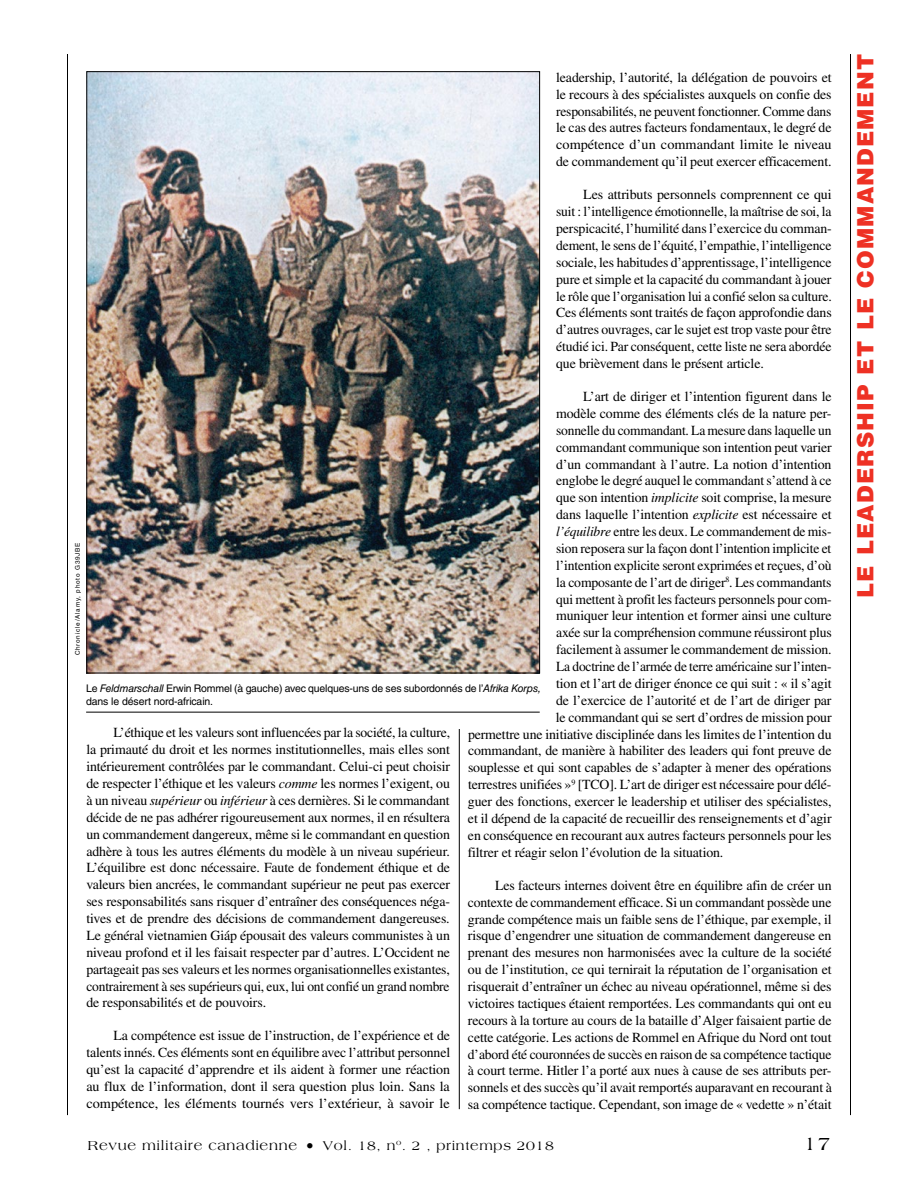
<style>
.page{position:relative;width:918px;height:1188px;background:#fff}
.page>*{position:absolute;margin:0;border:0;box-sizing:border-box;transform-origin:0 0}
.t1{font:900 22.5px "Helvetica LT Std";letter-spacing:.05em;color:#ee3124}
.t2{font:19.5px "Americana Std";color:#000}
.t3{font:13.8px/17px "Times LT Std";letter-spacing:-.01em;color:#000;text-align:justify}
.t4{font:13.8px "Americana Std";letter-spacing:.05em;color:#000}
.t5{font:10.5px/12.8px "Helvetica LT Std";letter-spacing:-.015em;color:#000}
.t6{font:6.3px "Helvetica LT Std";letter-spacing:.125em;color:#000}
.s1{font-style:italic}
.s2{font-size:16.5px}
.s3{font-size:13.5px}
</style>
<div class="page">
<hr style="left:850px;top:54px;width:1px;height:1061px;background:#000">
<hr style="left:67px;top:54px;width:1px;height:1061px;background:#000">
<img style="left:88px;top:73px;width:450px;height:598px">
<hr style="left:86px;top:712px;width:454px;height:1px;background:#000">
<hr style="left:459px;top:729px;width:1px;height:380px;background:#000">
<p class="t3" style="left:556px;top:69px;width:277px">leadership, l’autorité, la délégation de pouvoirs et le recours à des spécialistes auxquels on confie des responsabilités, ne peuvent fonctionner. Comme dans le cas des autres facteurs fondamentaux, le degré de compétence d’un commandant limite le niveau de commandement qu’il peut exercer efficacement.</p>
<p class="t3" style="left:556px;top:186px;width:277px;text-indent:27px">Les attributs personnels comprennent ce qui suit : l’intelligence émotionnelle, la maîtrise de soi, la perspicacité, l’humilité dans l’exercice du comman&shy;dement, le sens de l’équité, l’empathie, l’intelligence sociale, les habitudes d’apprentissage, l’intelligence pure et simple et la capacité du commandant à jouer le rôle que l’organisation lui a confié selon sa culture.<br>Ces éléments sont traités de façon approfondie dans d’autres ouvrages, car le sujet est trop vaste pour être étudié ici. Par conséquent, cette liste ne sera abordée que brièvement dans le présent article.</p>
<p class="t3" style="left:583px;top:388px;width:250px">L’art de diriger et l’intention figurent dans le</p>
<p class="t3" style="left:556px;top:405px;width:277px">modèle comme des éléments clés de la nature per-</p>
<p class="t3" style="left:556px;top:422px;width:277px">sonnelle du commandant. La mesure dans laquelle un</p>
<p class="t3" style="left:556px;top:439px;width:277px">commandant communique son intention peut varier</p>
<p class="t3" style="left:556px;top:455px;width:277px">d’un commandant à l’autre. La notion d’intention</p>
<p class="t3" style="left:556px;top:472px;width:277px">englobe le degré auquel le commandant s’attend à ce</p>
<p class="t3" style="left:556px;top:489px;width:277px">que son intention <span class="s1">implicite</span> soit comprise, la mesure</p>
<p class="t3" style="left:556px;top:506px;width:277px">dans laquelle l’intention <span class="s1">explicite</span> est nécessaire et</p>
<p class="t3" style="left:556px;top:523px;width:277px"><span class="s1">l’équilibre</span> entre les deux. Le commandement de mis-</p>
<p class="t3" style="left:556px;top:540px;width:277px">sion reposera sur la façon dont l’intention implicite et</p>
<p class="t3" style="left:556px;top:557px;width:277px">l’intention explicite seront exprimées et reçues, d’où</p>
<p class="t3" style="left:556px;top:574px;width:277px">la composante de l’art de diriger<sup>8</sup>. Les commandants</p>
<p class="t3" style="left:556px;top:590px;width:277px">qui mettent à profit les facteurs personnels pour com-</p>
<p class="t3" style="left:556px;top:607px;width:277px">muniquer leur intention et former ainsi une culture</p>
<p class="t3" style="left:556px;top:624px;width:277px">axée sur la compréhension commune réussiront plus</p>
<p class="t3" style="left:556px;top:641px;width:277px">facilement à assumer le commandement de mission.</p>
<p class="t3" style="left:556px;top:658px;width:277px">La doctrine de l’armée de terre américaine sur l’inten-</p>
<p class="t3" style="left:556px;top:675px;width:277px">tion et l’art de diriger énonce ce qui suit : « il s’agit</p>
<p class="t3" style="left:556px;top:692px;width:277px">de l’exercice de l’autorité et de l’art de diriger par</p>
<p class="t3" style="left:556px;top:709px;width:277px">le commandant qui se sert d’ordres de mission pour</p>
<p class="t3" style="left:468px;top:725px;width:365px">permettre une initiative disciplinée dans les limites de l’intention du</p>
<p class="t3" style="left:468px;top:742px;width:365px">commandant, de manière à habiliter des leaders qui font preuve de</p>
<p class="t3" style="left:468px;top:759px;width:365px">souplesse et qui sont capables de s’adapter à mener des opérations</p>
<p class="t3" style="left:468px;top:776px;width:365px">terrestres unifiées »<sup>9</sup> [TCO]. L’art de diriger est nécessaire pour délé-</p>
<p class="t3" style="left:468px;top:793px;width:365px">guer des fonctions, exercer le leadership et utiliser des spécialistes,</p>
<p class="t3" style="left:468px;top:810px;width:365px">et il dépend de la capacité de recueillir des renseignements et d’agir</p>
<p class="t3" style="left:468px;top:827px;width:365px">en conséquence en recourant aux autres facteurs personnels pour les</p>
<p class="t3" style="left:468px;top:844px;width:257px">filtrer et réagir selon l’évolution de la situation.</p>
<p class="t3" style="left:468px;top:877px;width:365px;text-indent:27px">Les facteurs internes doivent être en équilibre afin de créer un contexte de commandement efficace. Si un commandant possède une grande compétence mais un faible sens de l’éthique, par exemple, il risque d’engendrer une situation de commandement dangereuse en prenant des mesures non harmonisées avec la culture de la société ou de l’institution, ce qui ternirait la réputation de l’organisation et risquerait d’entraîner un échec au niveau opérationnel, même si des victoires tactiques étaient remportées. Les commandants qui ont eu recours à la torture au cours de la bataille d’Alger faisaient partie de cette catégorie. Les actions de Rommel en Afrique du Nord ont tout d’abord été couronnées de succès en raison de sa compétence tactique à court terme. Hitler l’a porté aux nues à cause de ses attributs per&shy;sonnels et des succès qu’il avait remportés auparavant en recourant à sa compétence tactique. Cependant, son image de « vedette » n’était</p>
<p class="t6" style="left:74px;top:655px;width:115px;rotate:-90deg">Chronicle/Alamy, photo G39JBE</p>
<p class="t5" style="left:86px;top:682px;width:456px">Le <span class="s1">Feldmarschall</span> Erwin Rommel (à gauche) avec quelques-uns de ses subordonnés de l’<span class="s1">Afrika Korps, </span>dans le désert nord-africain.</p>
<p class="t3" style="left:86px;top:724px;width:365px;text-indent:27px">L’éthique et les valeurs sont influencées par la société, la culture, la primauté du droit et les normes institutionnelles, mais elles sont intérieurement contrôlées par le commandant. Celui-ci peut choisir de respecter l’éthique et les valeurs <span class="s1">comme</span> les normes l’exigent, ou à un niveau <span class="s1">supérieur</span> ou <span class="s1">inférieur</span> à ces dernières. Si le commandant décide de ne pas adhérer rigoureusement aux normes, il en résultera un commandement dangereux, même si le commandant en question adhère à tous les autres éléments du modèle à un niveau supérieur.<br>L’équilibre est donc nécessaire. Faute de fondement éthique et de valeurs bien ancrées, le commandant supérieur ne peut pas exercer ses responsabilités sans risquer d’entraîner des conséquences néga&shy;tives et de prendre des décisions de commandement dangereuses.<br>Le général vietnamien Giáp épousait des valeurs communistes à un niveau profond et il les faisait respecter par d’autres. L’Occident ne partageait pas ses valeurs et les normes organisationnelles existantes, contrairement à ses supérieurs qui, eux, lui ont confié un grand nombre de responsabilités et de pouvoirs.</p>
<p class="t3" style="left:86px;top:1027px;width:365px;text-indent:27px">La compétence est issue de l’instruction, de l’expérience et de talents innés. Ces éléments sont en équilibre avec l’attribut personnel qu’est la capacité d’apprendre et ils aident à former une réaction au flux de l’information, dont il sera question plus loin. Sans la compétence, les éléments tournés vers l’extérieur, à savoir le</p>
<p class="t4" style="left:88px;top:1137px;width:467px">Revue militaire canadienne <span class="s2">•</span> <span class="s3">Vol. 18, n</span><sup>o</sup><span class="s3">. 2 , printemps 2018</span></p>
<h2 class="t2" style="left:804px;top:1132px;width:28px">17</h2>
<h1 class="t1" style="left:851px;top:598px;width:546px;rotate:-90deg">LE LEADERSHIP ET LE COMMANDEMENT</h1>
</div>
